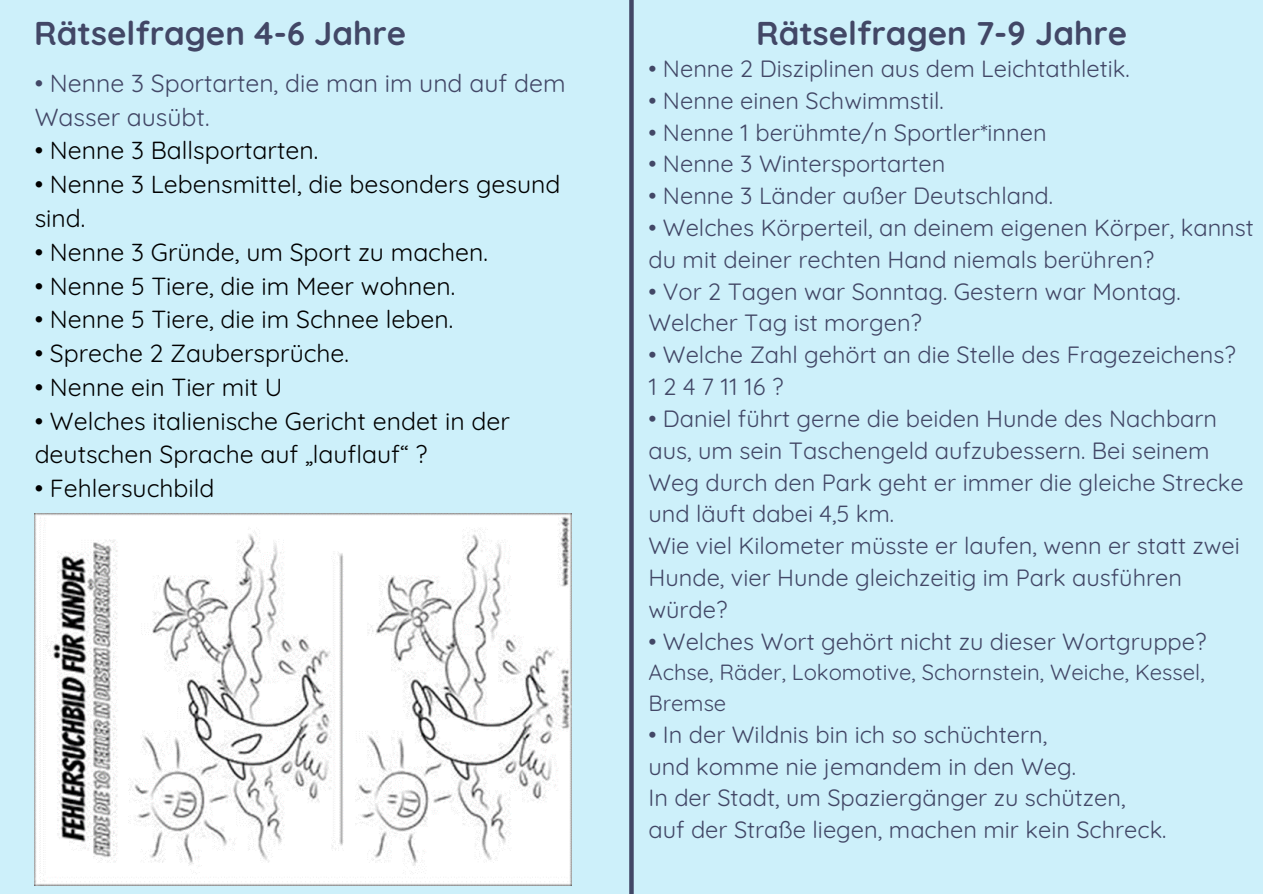
<style>
.page{position:relative;width:1263px;height:894px;background:#fff}
.page>*{position:absolute;margin:0;border:0;box-sizing:border-box;transform-origin:0 0}
.t1{font:700 33px "Quicksand";color:#424766}
.t2{font:24.75px/33.8px "Quicksand";color:#000}
.t3{font:24.75px/33.8px "Quicksand";color:#424766}
.t4{font:23.55px/31.8px "Quicksand";color:#424766}
.t5{font:23.55px "Quicksand";letter-spacing:.275em;color:#424766}
.t6{font:21.9px/30.6px "Quicksand";color:#424766}
</style>
<div class="page">
<div style="left:0;top:0;width:1263px;height:893px;background:#cdf0fa"></div>
<div style="left:629px;top:0;width:5px;height:893px;background:#424766"></div>
<img style="left:35px;top:513px;width:536px;height:371px">
<p class="t1" style="left:34px;top:12px;width:374px">Rätselfragen 4-6 Jahre</p>
<p class="t1" style="left:756px;top:12px;width:373px">Rätselfragen 7-9 Jahre</p>
<p class="t3" style="left:35px;top:66px;width:532px">• Nenne 3 Sportarten, die man im und auf dem<br>Wasser ausübt.</p>
<p class="t2" style="left:35px;top:133px;width:285px">• Nenne 3 Ballsportarten.</p>
<p class="t2" style="left:35px;top:167px;width:527px">• Nenne 3 Lebensmittel, die besonders gesund sind.</p>
<p class="t2" style="left:35px;top:234px;width:455px">• Nenne 3 Gründe, um Sport zu machen.</p>
<p class="t2" style="left:35px;top:268px;width:422px">• Nenne 5 Tiere, die im Meer wohnen.</p>
<p class="t2" style="left:35px;top:302px;width:420px">• Nenne 5 Tiere, die im Schnee leben.</p>
<p class="t2" style="left:35px;top:336px;width:316px">• Spreche 2 Zaubersprüche.</p>
<p class="t2" style="left:35px;top:369px;width:249px">• Nenne ein Tier mit U</p>
<p class="t2" style="left:35px;top:403px;width:477px">• Welches italienische Gericht endet in der deutschen Sprache auf „lauflauf“ ?</p>
<p class="t2" style="left:35px;top:471px;width:181px">• Fehlersuchbild</p>
<p class="t4" style="left:648px;top:52px;width:483px">• Nenne 2 Disziplinen aus dem Leichtathletik.</p>
<p class="t4" style="left:648px;top:84px;width:297px">• Nenne einen Schwimmstil.</p>
<p class="t4" style="left:648px;top:116px;width:400px">• Nenne 1 berühmte/n Sportler*innen</p>
<p class="t4" style="left:648px;top:148px;width:298px">• Nenne 3 Wintersportarten</p>
<p class="t4" style="left:648px;top:179px;width:406px">• Nenne 3 Länder außer Deutschland.</p>
<p class="t4" style="left:648px;top:211px;width:607px">• Welches Körperteil, an deinem eigenen Körper, kannst du mit deiner rechten Hand niemals berühren?</p>
<p class="t4" style="left:648px;top:275px;width:534px">• Vor 2 Tagen war Sonntag. Gestern war Montag.</p>
<p class="t4" style="left:648px;top:306px;width:275px">Welcher Tag ist morgen?</p>
<p class="t4" style="left:648px;top:338px;width:589px">• Welche Zahl gehört an die Stelle des Fragezeichens?</p>
<p class="t5" style="left:648px;top:371px;width:136px">12471116?</p>
<p class="t4" style="left:648px;top:402px;width:597px">• Daniel führt gerne die beiden Hunde des Nachbarn aus, um sein Taschengeld aufzubessern. Bei seinem Weg durch den Park geht er immer die gleiche Strecke und läuft dabei 4,5 km.</p>
<p class="t4" style="left:648px;top:529px;width:593px">Wie viel Kilometer müsste er laufen, wenn er statt zwei<br>Hunde, vier Hunde gleichzeitig im Park ausführen würde?</p>
<p class="t4" style="left:648px;top:624px;width:560px">• Welches Wort gehört nicht zu dieser Wortgruppe?</p>
<p class="t6" style="left:648px;top:656px;width:558px">Achse, Räder, Lokomotive, Schornstein, Weiche, Kessel,<br>Bremse</p>
<p class="t4" style="left:648px;top:717px;width:400px">• In der Wildnis bin ich so schüchtern,</p>
<p class="t4" style="left:648px;top:749px;width:429px">und komme nie jemandem in den Weg.</p>
<p class="t4" style="left:648px;top:781px;width:479px">In der Stadt, um Spaziergänger zu schützen,</p>
<p class="t4" style="left:648px;top:813px;width:520px">auf der Straße liegen, machen mir kein Schreck.</p>
</div>
